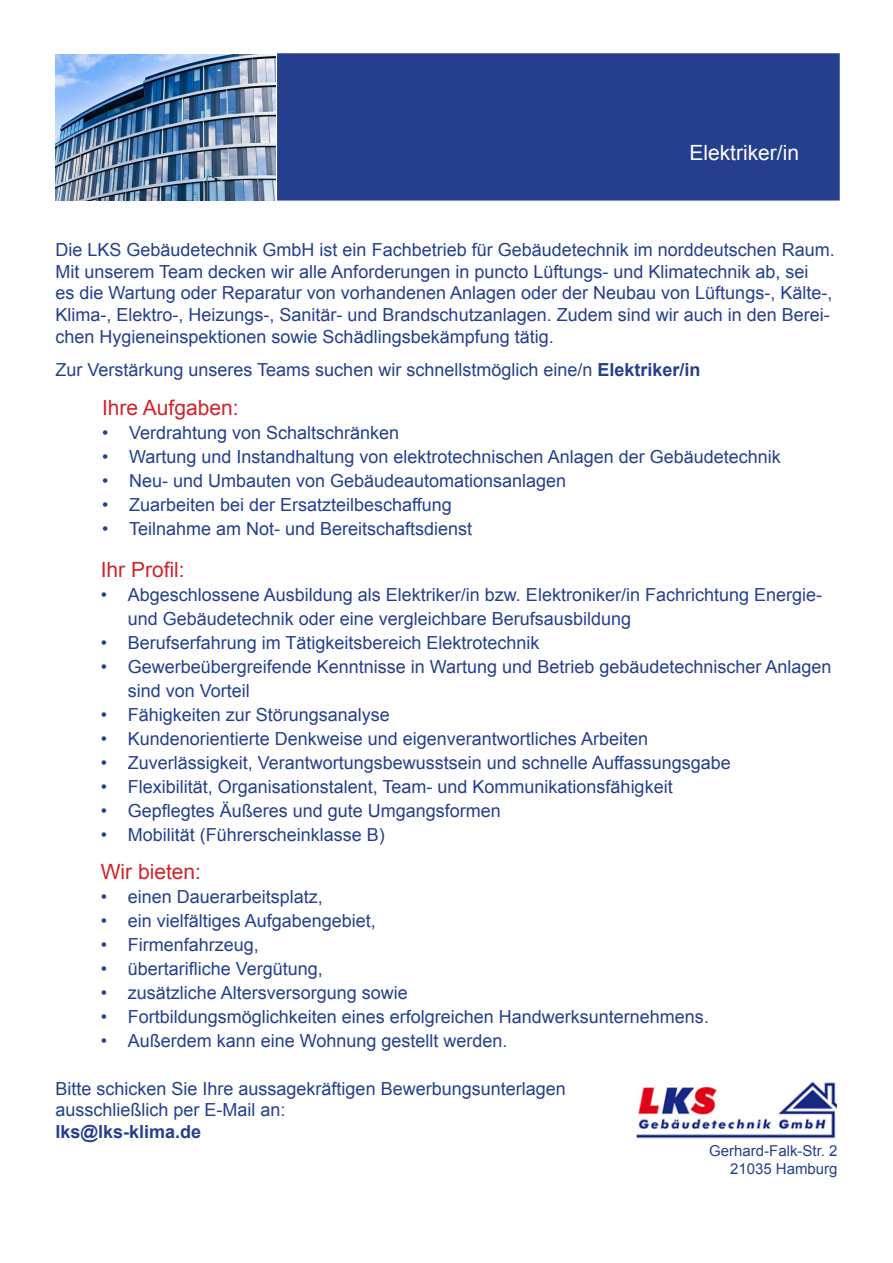
<style>
.page{position:relative;width:893px;height:1263px;background:#fff}
.page>*{position:absolute;margin:0;border:0;box-sizing:border-box;transform-origin:0 0}
.t1{font:21px "Arial";color:#d1232a}
.t2{font:21px "Arial";color:#fff}
.t3{font:18px/21.6px "Arial";color:#253f8e}
.t4{font:15px/18px "Arial";color:#253f8e;text-align:right}
.s1{font-weight:700}
</style>
<div class="page">
<img style="left:56px;top:54px;width:220px;height:147px">
<div style="left:277px;top:53px;width:563px;height:148px;background:#253f8e;border:2px solid #253f8e"></div>
<img style="left:637px;top:1081px;width:199px;height:58px">
<p class="t2" style="left:689px;top:139px;width:111px">Elektriker/in</p>
<p class="t3" style="left:56px;top:239px;width:781px">Die LKS Gebäudetechnik GmbH ist ein Fachbetrieb für Gebäudetechnik im norddeutschen Raum.<br>Mit unserem Team decken wir alle Anforderungen in puncto Lüftungs- und Klimatechnik ab, sei<br>es die Wartung oder Reparatur von vorhandenen Anlagen oder der Neubau von Lüftungs-, Kälte-, Klima-, Elektro-, Heizungs-, Sanitär- und Brandschutzanlagen. Zudem sind wir auch in den Berei&shy;chen Hygieneinspektionen sowie Schädlingsbekämpfung tätig.</p>
<p class="t3" style="left:56px;top:359px;width:646px">Zur Verstärkung unseres Teams suchen wir schnellstmöglich eine/n <span class="s1">Elektriker/in</span></p>
<p class="t1" style="left:102px;top:394px;width:138px">Ihre Aufgaben:</p>
<p class="t3" style="left:102px;top:422px;width:299px">• Verdrahtung von Schaltschränken</p>
<p class="t3" style="left:102px;top:446px;width:680px">• Wartung und Instandhaltung von elektrotechnischen Anlagen der Gebäudetechnik</p>
<p class="t3" style="left:102px;top:470px;width:466px">• Neu- und Umbauten von Gebäudeautomationsanlagen</p>
<p class="t3" style="left:102px;top:494px;width:351px">• Zuarbeiten bei der Ersatzteilbeschaffung</p>
<p class="t3" style="left:102px;top:518px;width:372px">• Teilnahme am Not- und Bereitschaftsdienst</p>
<p class="t1" style="left:101px;top:555px;width:86px">Ihr Profil:</p>
<p class="t3" style="left:128px;top:582px;width:696px;line-height:24px;text-indent:-27px">• Abgeschlossene Ausbildung als Elektriker/in bzw. Elektroniker/in Fachrichtung Energie&shy;und Gebäudetechnik oder eine vergleichbare Berufsausbildung</p>
<p class="t3" style="left:101px;top:632px;width:440px">• Berufserfahrung im Tätigkeitsbereich Elektrotechnik</p>
<p class="t3" style="left:128px;top:654px;width:705px;line-height:24px;text-indent:-27px">• Gewerbeübergreifende Kenntnisse in Wartung und Betrieb gebäudetechnischer Anlagen sind von Vorteil</p>
<p class="t3" style="left:101px;top:704px;width:291px">• Fähigkeiten zur Störungsanalyse</p>
<p class="t3" style="left:101px;top:728px;width:549px">• Kundenorientierte Denkweise und eigenverantwortliches Arbeiten</p>
<p class="t3" style="left:101px;top:752px;width:632px">• Zuverlässigkeit, Verantwortungsbewusstsein und schnelle Auffassungsgabe</p>
<p class="t3" style="left:101px;top:776px;width:573px">• Flexibilität, Organisationstalent, Team- und Kommunikationsfähigkeit</p>
<p class="t3" style="left:101px;top:800px;width:402px">• Gepflegtes Äußeres und gute Umgangsformen</p>
<p class="t3" style="left:101px;top:824px;width:286px">• Mobilität (Führerscheinklasse B)</p>
<p class="t1" style="left:101px;top:858px;width:102px">Wir bieten:</p>
<p class="t3" style="left:101px;top:886px;width:224px">• einen Dauerarbeitsplatz,</p>
<p class="t3" style="left:101px;top:910px;width:277px">• ein vielfältiges Aufgabengebiet,</p>
<p class="t3" style="left:101px;top:934px;width:160px">• Firmenfahrzeug,</p>
<p class="t3" style="left:101px;top:958px;width:224px">• übertarifliche Vergütung,</p>
<p class="t3" style="left:101px;top:982px;width:309px">• zusätzliche Altersversorgung sowie</p>
<p class="t3" style="left:101px;top:1006px;width:610px">• Fortbildungsmöglichkeiten eines erfolgreichen Handwerksunternehmens.</p>
<p class="t3" style="left:101px;top:1030px;width:408px">• Außerdem kann eine Wohnung gestellt werden.</p>
<p class="t3" style="left:56px;top:1078px;width:512px">Bitte schicken Sie Ihre aussagekräftigen Bewerbungsunterlagen ausschließlich per E-Mail an:<br><span class="s1">lks@lks-klima.de</span></p>
<p class="t4" style="left:709px;top:1142px;width:130px">Gerhard-Falk-Str. 2<br>21035 Hamburg</p>
</div>
